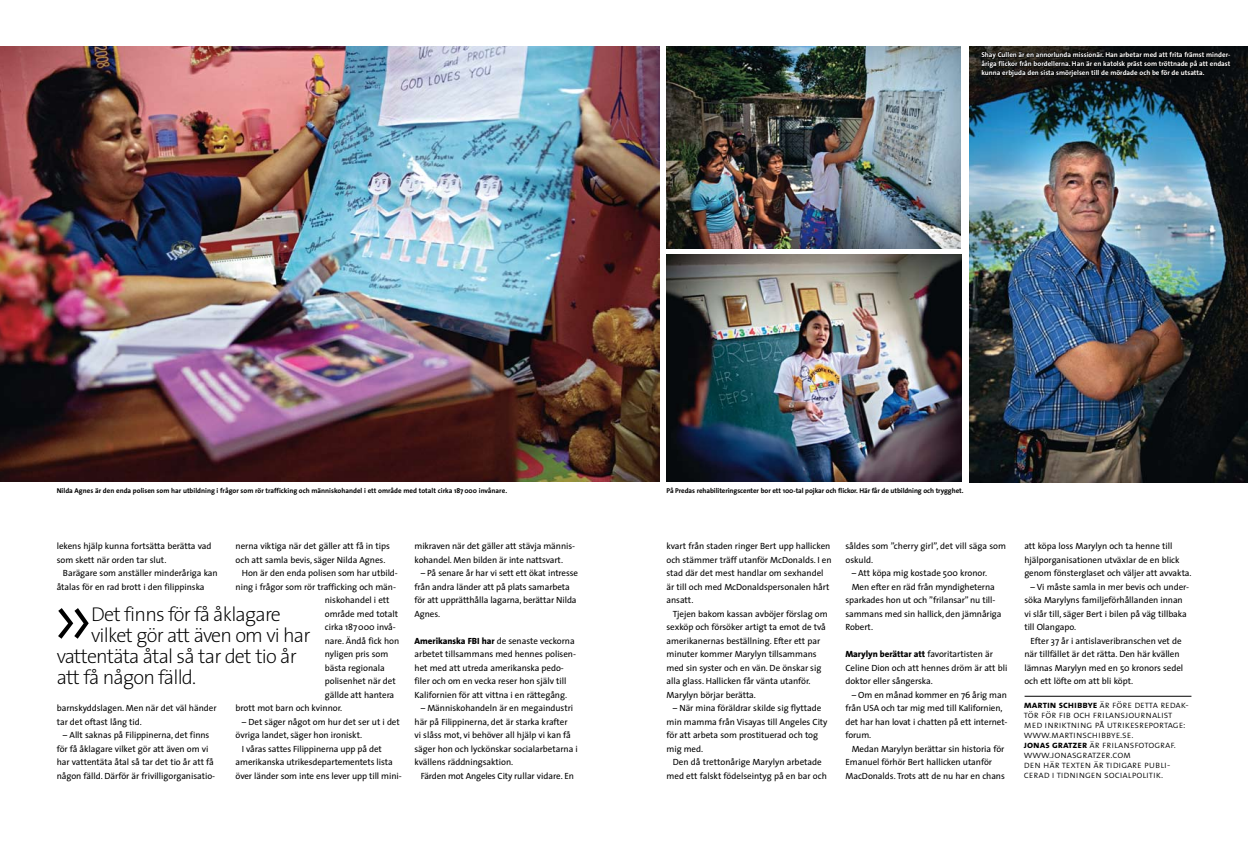
<style>
.page{position:relative;width:1248px;height:842px;background:#fff}
.page>*{position:absolute;margin:0;border:0;box-sizing:border-box;transform-origin:0 0}
.t1{font:200 92px "The Sans";color:#000}
.t2{font:200 20px "The Sans";letter-spacing:-.04em;color:#000}
.t3{font:10px/10px "The Sans Light Caps";letter-spacing:-.005em;color:#000}
.t4{font:9px/13.5px "The Sans";letter-spacing:-.005em;color:#000}
.t5{font:700 7px "The Sans";letter-spacing:-.005em;color:#000}
.t6{font:700 7px/9px "The Sans";color:#fff;text-align:justify}
.s1{font-weight:800}
.s2{font-family:"The Sans Bold Caps"}
</style>
<div class="page">
<img style="left:0;top:47px;width:659px;height:435px">
<img style="left:666px;top:47px;width:294px;height:201px">
<img style="left:666px;top:254px;width:295px;height:228px">
<hr style="left:1024px;top:696px;width:167px;height:1px;background:#000">
<img style="left:969px;top:47px;width:278px;height:435px">
<svg style="left:981px;top:51px;width:249px;height:26px;background:#090909"></svg>
<p class="t6" style="left:981px;top:50px;width:250px">Shay Cullen är en annorlunda missionär. Han arbetar med att frita främst minder&shy;åriga flickor från bordellerna. Han är en katolsk präst som tröttnade på att endast kunna erbjuda den sista smörjelsen till de mördade och be för de utsatta.</p>
<p class="t5" style="left:57px;top:485px;width:452px">Nilda Agnes är den enda polisen som har utbildning i frågor som rör trafficking och människohandel i ett område med totalt cirka 187000 invånare.</p>
<p class="t5" style="left:666px;top:484px;width:298px">På Predas rehabiliteringscenter bor ett 100-tal pojkar och flickor. Här får de utbildning och trygghet.</p>
<p class="t4" style="left:235px;top:539px;width:156px">nerna viktiga när det gäller att få in tips</p>
<p class="t4" style="left:235px;top:552px;width:151px">och att samla bevis, säger Nilda Agnes.</p>
<p class="t4" style="left:242px;top:566px;width:157px">Hon är den enda polisen som har utbild-</p>
<p class="t4" style="left:235px;top:579px;width:162px">ning i frågor som rör trafficking och män-</p>
<p class="t4" style="left:325px;top:593px;width:66px">niskohandel i ett</p>
<p class="t4" style="left:325px;top:606px;width:75px">område med totalt</p>
<p class="t4" style="left:325px;top:620px;width:72px">cirka 187000 invå-</p>
<p class="t4" style="left:325px;top:633px;width:76px">nare. Ändå fick hon</p>
<p class="t4" style="left:325px;top:647px;width:65px">nyligen pris som</p>
<p class="t4" style="left:325px;top:660px;width:61px">bästa regionala</p>
<p class="t4" style="left:325px;top:674px;width:72px">polisenhet när det</p>
<p class="t4" style="left:325px;top:687px;width:71px">gällde att hantera</p>
<p class="t4" style="left:235px;top:701px;width:108px">brott mot barn och kvinnor.</p>
<p class="t4" style="left:242px;top:714px;width:159px">– Det säger något om hur det ser ut i det</p>
<p class="t4" style="left:235px;top:728px;width:128px">övriga landet, säger hon ironiskt.</p>
<p class="t4" style="left:242px;top:741px;width:141px">I våras sattes Filippinerna upp på det</p>
<p class="t4" style="left:235px;top:755px;width:158px">amerikanska utrikesdepartementets lista</p>
<p class="t4" style="left:235px;top:768px;width:167px">över länder som inte ens lever upp till mini-</p>
<p class="t4" style="left:57px;top:539px;width:156px">lekens hjälp kunna fortsätta berätta vad som skett när orden tar slut.</p>
<p class="t4" style="left:57px;top:566px;width:162px;text-indent:6px">Barägare som anställer minderåriga kan åtalas för en rad brott i den filippinska</p>
<h1 class="t1" style="left:50px;top:539px;width:46px">»</h1>
<h2 class="t2" style="left:91px;top:598px;width:191px">Det finns för få åklagare</h2>
<h2 class="t2" style="left:91px;top:619px;width:221px">vilket gör att även om vi har</h2>
<h2 class="t2" style="left:57px;top:640px;width:241px">vattentäta åtal så tar det tio år</h2>
<h2 class="t2" style="left:57px;top:661px;width:141px">att få någon fälld.</h2>
<p class="t4" style="left:57px;top:701px;width:161px">barnskyddslagen. Men när det väl händer tar det oftast lång tid.</p>
<p class="t4" style="left:57px;top:728px;width:160px;text-indent:6px">– Allt saknas på Filippinerna, det finns för få åklagare vilket gör att även om vi har vattentäta åtal så tar det tio år att få någon fälld. Därför är frivilligorganisatio-</p>
<p class="t4" style="left:414px;top:539px;width:162px">mikraven när det gäller att stävja männis&shy;kohandel. Men bilden är inte nattsvart.</p>
<p class="t4" style="left:414px;top:566px;width:165px;text-indent:6px">– På senare år har vi sett ett ökat intresse från andra länder att på plats samarbeta för att upprätthålla lagarna, berättar Nilda Agnes.</p>
<p class="t4" style="left:414px;top:633px;width:163px"><span class="s1">Amerikanska FBI har</span> de senaste veckorna arbetet tillsammans med hennes polisen&shy;het med att utreda amerikanska pedo&shy;filer och om en vecka reser hon själv till Kalifornien för att vittna i en rättegång.</p>
<p class="t4" style="left:414px;top:701px;width:165px;text-indent:6px">– Människohandeln är en megaindustri här på Filippinerna, det är starka krafter<br>vi slåss mot, vi behöver all hjälp vi kan få säger hon och lyckönskar socialarbetarna i kvällens räddningsaktion.</p>
<p class="t4" style="left:421px;top:768px;width:155px">Färden mot Angeles City rullar vidare. En</p>
<p class="t4" style="left:666px;top:539px;width:167px">kvart från staden ringer Bert upp hallicken och stämmer träff utanför McDonalds. I en stad där det mest handlar om sexhandel är till och med McDonaldspersonalen hårt ansatt.</p>
<p class="t4" style="left:666px;top:606px;width:162px;text-indent:6px">Tjejen bakom kassan avböjer förslag om sexköp och försöker artigt ta emot de två amerikanernas beställning. Efter ett par minuter kommer Marylyn tillsammans med sin syster och en vän. De önskar sig alla glass. Hallicken får vänta utanför.<br>Marylyn börjar berätta.</p>
<p class="t4" style="left:666px;top:701px;width:162px;text-indent:6px">– När mina föräldrar skilde sig flyttade min mamma från Visayas till Angeles City för att arbeta som prostituerad och tog mig med.</p>
<p class="t4" style="left:666px;top:755px;width:162px;text-align:center">Den då trettonårige Marylyn arbetade med ett falskt födelseintyg på en bar och</p>
<p class="t4" style="left:845px;top:539px;width:162px">såldes som ”cherry girl”, det vill säga som oskuld.</p>
<p class="t4" style="left:851px;top:566px;width:137px">– Att köpa mig kostade 500 kronor.</p>
<p class="t4" style="left:851px;top:579px;width:145px">Men efter en räd från myndigheterna</p>
<p class="t4" style="left:845px;top:593px;width:151px">sparkades hon ut och ”frilansar” nu till-</p>
<p class="t4" style="left:845px;top:606px;width:158px">sammans med sin hallick, den jämnåriga</p>
<p class="t4" style="left:845px;top:620px;width:29px">Robert.</p>
<p class="t4" style="left:845px;top:647px;width:163px"><span class="s1">Marylyn berättar att</span> favoritartisten är<br>Celine Dion och att hennes dröm är att bli doktor eller sångerska.</p>
<p class="t4" style="left:845px;top:687px;width:163px;text-indent:6px">– Om en månad kommer en 76 årig man från USA och tar mig med till Kalifornien, det har han lovat i chatten på ett internet&shy;forum.</p>
<p class="t4" style="left:845px;top:741px;width:161px;text-indent:6px">Medan Marylyn berättar sin historia för<br>Emanuel förhör Bert hallicken utanför<br>MacDonalds. Trots att de nu har en chans</p>
<p class="t4" style="left:1024px;top:539px;width:169px">att köpa loss Marylyn och ta henne till hjälporganisationen utväxlar de en blick genom fönsterglaset och väljer att avvakta.</p>
<p class="t4" style="left:1024px;top:579px;width:166px;text-indent:6px">– Vi måste samla in mer bevis och under&shy;söka Marylyns familjeförhållanden innan vi slår till, säger Bert i bilen på väg tillbaka till Olangapo.</p>
<p class="t4" style="left:1024px;top:633px;width:160px;text-indent:6px">Efter 37 år i antislaveribranschen vet de när tillfället är det rätta. Den här kvällen lämnas Marylyn med en 50 kronors sedel och ett löfte om att bli köpt.</p>
<p class="t3" style="left:1023px;top:700px;width:166px"><span class="s2">martin schibbye</span> är före detta redak&shy;tör för fib och frilansjournalist med inriktning på utrikesreportage: www.martinschibbye.se.<br><span class="s2">jonas gratzer</span> är frilansfotograf. www.jonasgratzer.com<br>den här texten är tidigare publi&shy;cerad i tidningen socialpolitik.</p>
</div>
